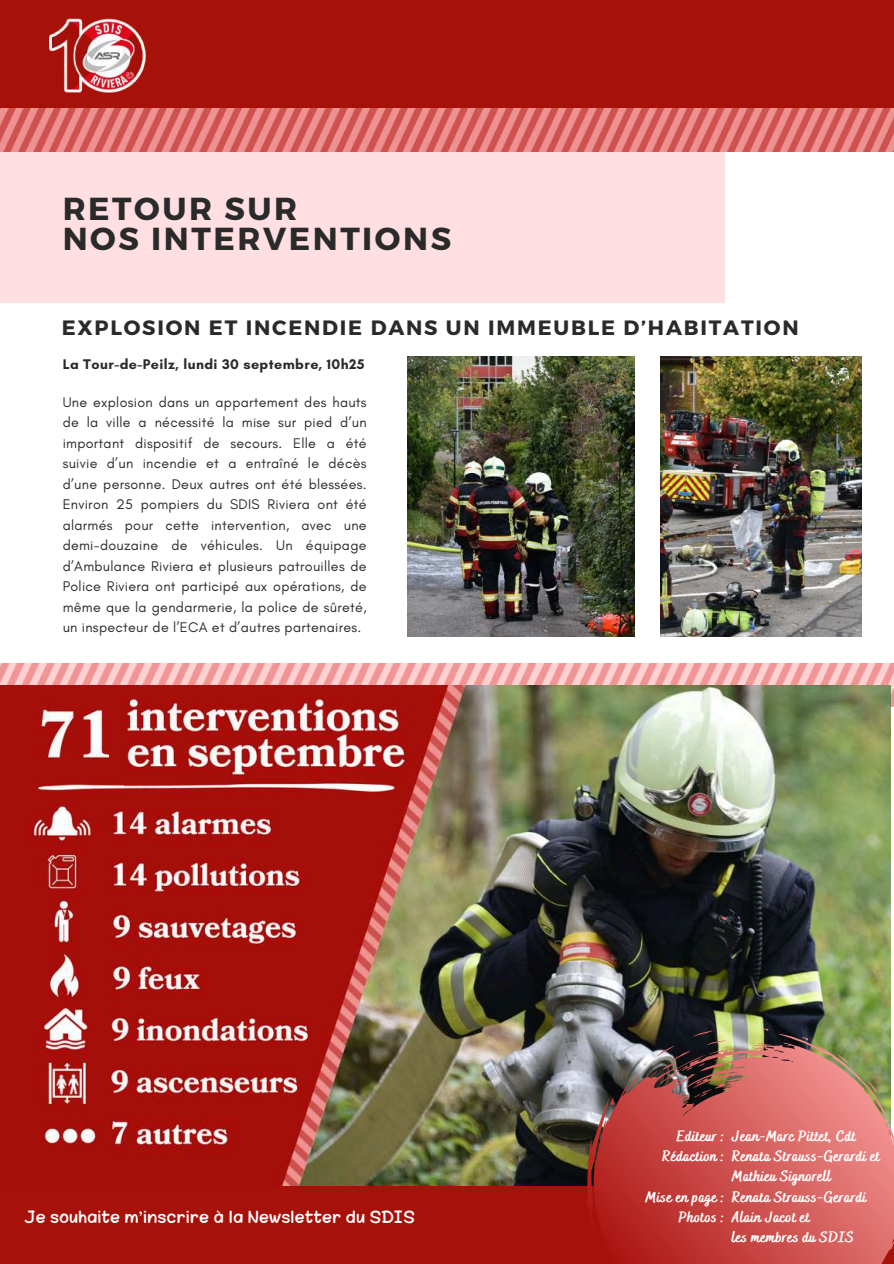
<style>
.page{position:relative;width:894px;height:1264px;background:#fff}
.page>*{position:absolute;margin:0;border:0;box-sizing:border-box;transform-origin:0 0}
.t1{font:700 31.8px/30.3px "Montserrat";letter-spacing:.08em;color:#2a2a2a}
.t2{font:21px "Diwan Basma";color:#fff}
.t3{font:700 20.7px "Montserrat";letter-spacing:.085em;color:#2a2a2a}
.t4{font:800 15px/20.2px "Bakerie Smooth";letter-spacing:.04em;color:#fff;text-align:right}
.t5{font:14.25px/20.5px "Glacial Indifference";letter-spacing:.02em;color:#2a2a2a;text-align:justify}
.t6{font:700 14.25px "Glacial Indifference";letter-spacing:.03em;color:#2a2a2a}
</style>
<div class="page">
<div style="left:0;top:117px;width:724px;height:185px;background:#ffdfe2"></div>
<div style="left:0;top:0;width:893px;height:151px;background:#a61109"></div>
<img style="left:0;top:109px;width:893px;height:42px">
<img style="left:0;top:664px;width:893px;height:42px">
<div style="left:0;top:1185px;width:893px;height:78px;background:#a61109"></div>
<img style="left:0;top:685px;width:890px;height:500px">
<img style="left:520px;top:959px;width:373px;height:304px">
<img style="left:42px;top:18px;width:109px;height:91px">
<img style="left:407px;top:356px;width:227px;height:280px">
<img style="left:660px;top:356px;width:201px;height:280px">
<h1 class="t1" style="left:63px;top:191px;width:390px">RETOUR SUR<br>NOS INTERVENTIONS</h1>
<h3 class="t3" style="left:62px;top:314px;width:738px">EXPLOSION ET INCENDIE DANS UN IMMEUBLE D’HABITATION</h3>
<p class="t6" style="left:63px;top:355px;width:303px">La Tour-de-Peilz, lundi 30 septembre, 10h25</p>
<p class="t5" style="left:63px;top:391px;width:305px">Une explosion dans un appartement des hauts de la ville a nécessité la mise sur pied d’un important dispositif de secours. Elle a été suivie d’un incendie et a entraîné le décès d’une personne. Deux autres ont été blessées.<br>Environ 25 pompiers du SDIS Riviera ont été alarmés pour cette intervention, avec une demi-douzaine de véhicules. Un équipage d’Ambulance Riviera et plusieurs patrouilles de Police Riviera ont participé aux opérations, de même que la gendarmerie, la police de sûreté, un inspecteur de l’ECA et d’autres partenaires.</p>
<h2 class="t2" style="left:24px;top:1208px;width:392px">Je souhaite m’inscrire à la Newsletter du SDIS</h2>
<p class="t4" style="left:732px;top:1126px;width:149px;text-align:left">Jean-Marc Pittet, Cdt<br>Renata Strauss-Gerardi et<br>Mathieu Signorell<br>Renata Strauss-Gerardi<br>Alain Jacot et<br>les membres du SDIS</p>
<p class="t4" style="left:662px;top:1126px;width:63px">Editeur :<br>Rédaction :</p>
<p class="t4" style="left:645px;top:1187px;width:80px">Mise en page :<br>Photos :</p>
</div>
